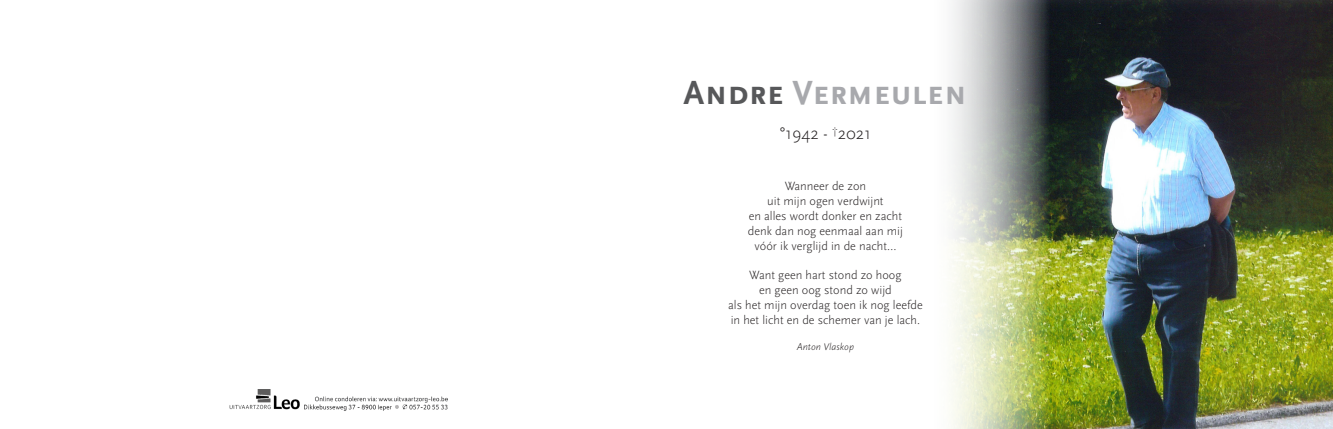
<style>
.page{position:relative;width:1333px;height:429px;background:#fff}
.page>*{position:absolute;margin:0;border:0;box-sizing:border-box;transform-origin:0 0}
.t1{font:700 35px "Scala Sans OT";color:#a8a9ad}
.t2{font:300 17.5px "Scala Sans OT";color:#231f20}
.t3{font:300 12.5px/15px "Scala Sans OT";color:#231f20;text-align:center}
.t4{font:italic 300 10px "Scala Sans OT";color:#231f20}
.s1{color:#57585a}
</style>
<div class="page">
<img style="left:952px;top:0;width:380px;height:429px">
<img style="left:229px;top:389px;width:218px;height:22px">
<p class="t1" style="left:683px;top:72px;width:285px"><span class="s1">Andre</span> Vermeulen</p>
<p class="t2" style="left:780px;top:123px;width:92px">°1942 - <sup>†</sup>2021</p>
<p class="t3" style="left:747px;top:178px;width:157px">Wanneer de zon<br>uit mijn ogen verdwijnt<br>en alles wordt donker en zacht denk dan nog eenmaal aan mij vóór ik verglijd in de nacht…</p>
<p class="t3" style="left:728px;top:267px;width:196px">Want geen hart stond zo hoog<br>en geen oog stond zo wijd<br>als het mijn overdag toen ik nog leefde in het licht en de schemer van je lach.</p>
<p class="t4" style="left:797px;top:341px;width:58px">Anton Vlaskop</p>
</div>
